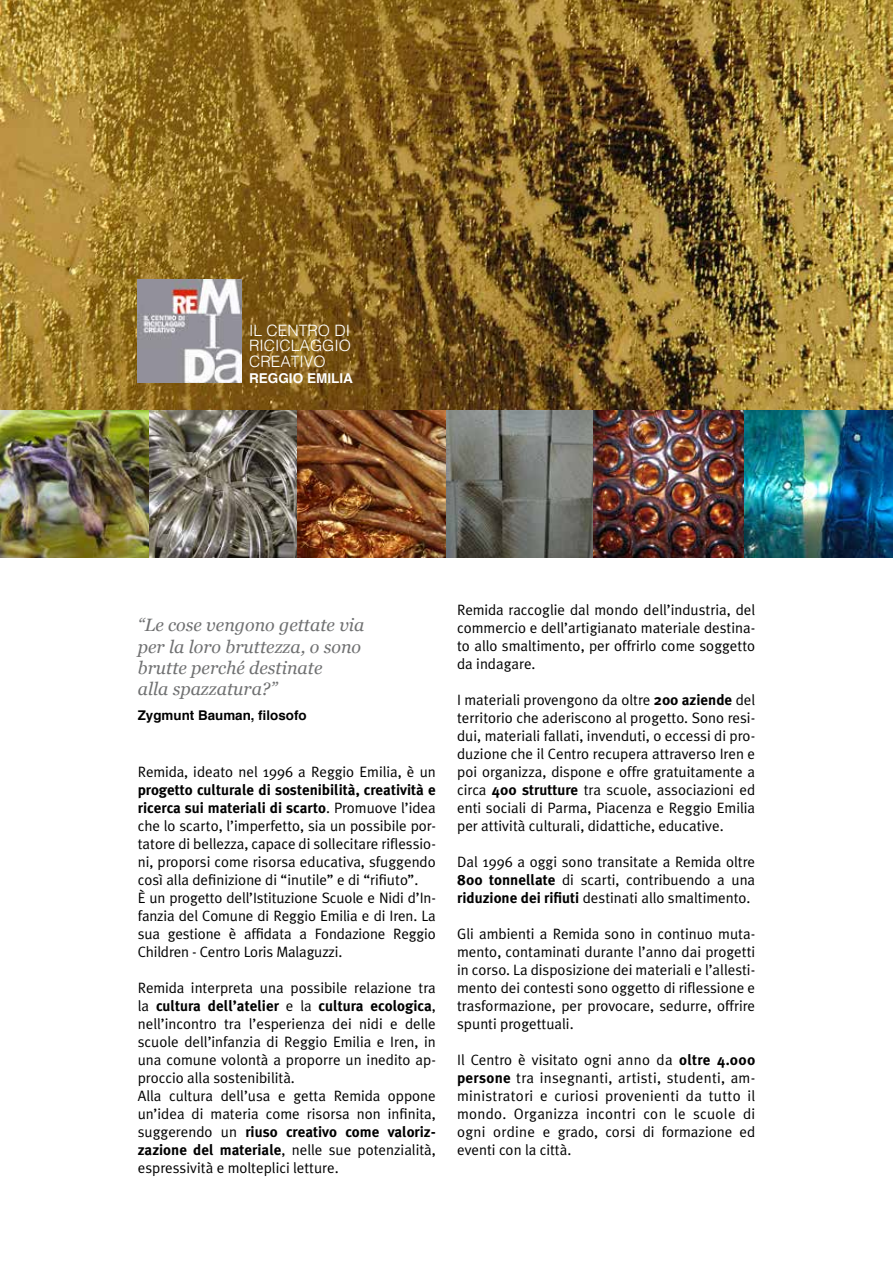
<style>
.page{position:relative;width:893px;height:1263px;background:#fff}
.page>*{position:absolute;margin:0;border:0;box-sizing:border-box;transform-origin:0 0}
.t1{font:italic 17.85px/21.3px "Georgia";color:#707172}
.t2{font:300 15.75px/15.8px "Helvetica";color:#fff;text-align:justify}
.t3{font:15px/18px "Meta Plus Normal";color:#000;text-align:justify}
.t4{font:700 15px/18px "Meta Plus";color:#000}
.t5{font:700 13.5px "Helvetica";color:#fff}
.t6{font:700 13.35px "Helvetica";color:#000}
.s1{font-family:"Meta Plus Normal";font-weight:400}
.s2{font-family:"Meta Plus";font-weight:700}
</style>
<div class="page">
<img style="left:0;top:0;width:893px;height:411px">
<img style="left:138px;top:279px;width:104px;height:103px">
<img style="left:148px;top:411px;width:745px;height:146px">
<img style="left:0;top:411px;width:148px;height:146px">
<p class="t2" style="left:249px;top:321px;width:104px">IL CENTRO DI RICICLAGGIO CREATIVO</p>
<p class="t5" style="left:249px;top:367px;width:105px">REGGIO EMILIA</p>
<p class="t1" style="left:138px;top:614px;width:228px">“Le cose vengono gettate via per la loro bruttezza, o sono brutte perché destinate<br>alla spazzatura?”</p>
<p class="t6" style="left:138px;top:705px;width:170px">Zygmunt Bauman, filosofo</p>
<p class="t3" style="left:138px;top:762px;width:300px">Remida, ideato nel 1996 a Reggio Emilia, è un</p>
<p class="t4" style="left:138px;top:781px;width:300px">progetto culturale di sostenibilità, creatività e ricerca sui materiali di scarto<span class="s1">. Promuove l’idea</span></p>
<p class="t3" style="left:138px;top:816px;width:300px;text-align:left">che lo scarto, l’imperfetto, sia un possibile por&shy;tatore di bellezza, capace di sollecitare riflessio&shy;ni, proporsi come risorsa educativa, sfuggendo così alla definizione di “inutile” e di “rifiuto”.<br>È un progetto dell’Istituzione Scuole e Nidi d’In&shy;fanzia del Comune di Reggio Emilia e di Iren. La sua gestione è affidata a Fondazione Reggio Children - Centro Loris Malaguzzi.</p>
<p class="t3" style="left:138px;top:978px;width:300px">Remida interpreta una possibile relazione tra</p>
<p class="t4" style="left:138px;top:997px;width:300px"><span class="s1">la</span> cultura dell’atelier <span class="s1">e la</span> cultura ecologica<span class="s1">,</span></p>
<p class="t3" style="left:138px;top:1014px;width:300px;text-align:left">nell’incontro tra l’esperienza dei nidi e delle scuole dell’infanzia di Reggio Emilia e Iren, in una comune volontà a proporre un inedito ap&shy;proccio alla sostenibilità.<br>Alla cultura dell’usa e getta Remida oppone un’idea di materia come risorsa non infinita,</p>
<p class="t4" style="left:138px;top:1123px;width:300px"><span class="s1">suggerendo un</span> riuso creativo come valoriz-</p>
<p class="t3" style="left:138px;top:1140px;width:300px"><span class="s2">zazione del materiale</span>, nelle sue potenzialità, espressività e molteplici letture.</p>
<p class="t3" style="left:457px;top:600px;width:300px">Remida raccoglie dal mondo dell’industria, del commercio e dell’artigianato materiale destina&shy;to allo smaltimento, per offrirlo come soggetto da indagare.</p>
<p class="t3" style="left:457px;top:690px;width:300px">I materiali provengono da oltre <span class="s2">200 aziende</span> del territorio che aderiscono al progetto. Sono resi&shy;dui, materiali fallati, invenduti, o eccessi di pro&shy;duzione che il Centro recupera attraverso Iren e poi organizza, dispone e offre gratuitamente a circa <span class="s2">400 strutture</span> tra scuole, associazioni ed enti sociali di Parma, Piacenza e Reggio Emilia per attività culturali, didattiche, educative.</p>
<p class="t3" style="left:457px;top:852px;width:300px">Dal 1996 a oggi sono transitate a Remida oltre <span class="s2">800 tonnellate</span> di scarti, contribuendo a una <span class="s2">riduzione dei rifiuti</span> destinati allo smaltimento.</p>
<p class="t3" style="left:457px;top:924px;width:300px">Gli ambienti a Remida sono in continuo muta&shy;mento, contaminati durante l’anno dai progetti in corso. La disposizione dei materiali e l’allesti&shy;mento dei contesti sono oggetto di riflessione e trasformazione, per provocare, sedurre, offrire spunti progettuali.</p>
<p class="t3" style="left:457px;top:1050px;width:300px">Il Centro è visitato ogni anno da <span class="s2">oltre 4.000 persone</span> tra insegnanti, artisti, studenti, am&shy;ministratori e curiosi provenienti da tutto il mondo. Organizza incontri con le scuole di ogni ordine e grado, corsi di formazione ed eventi con la città.</p>
</div>
